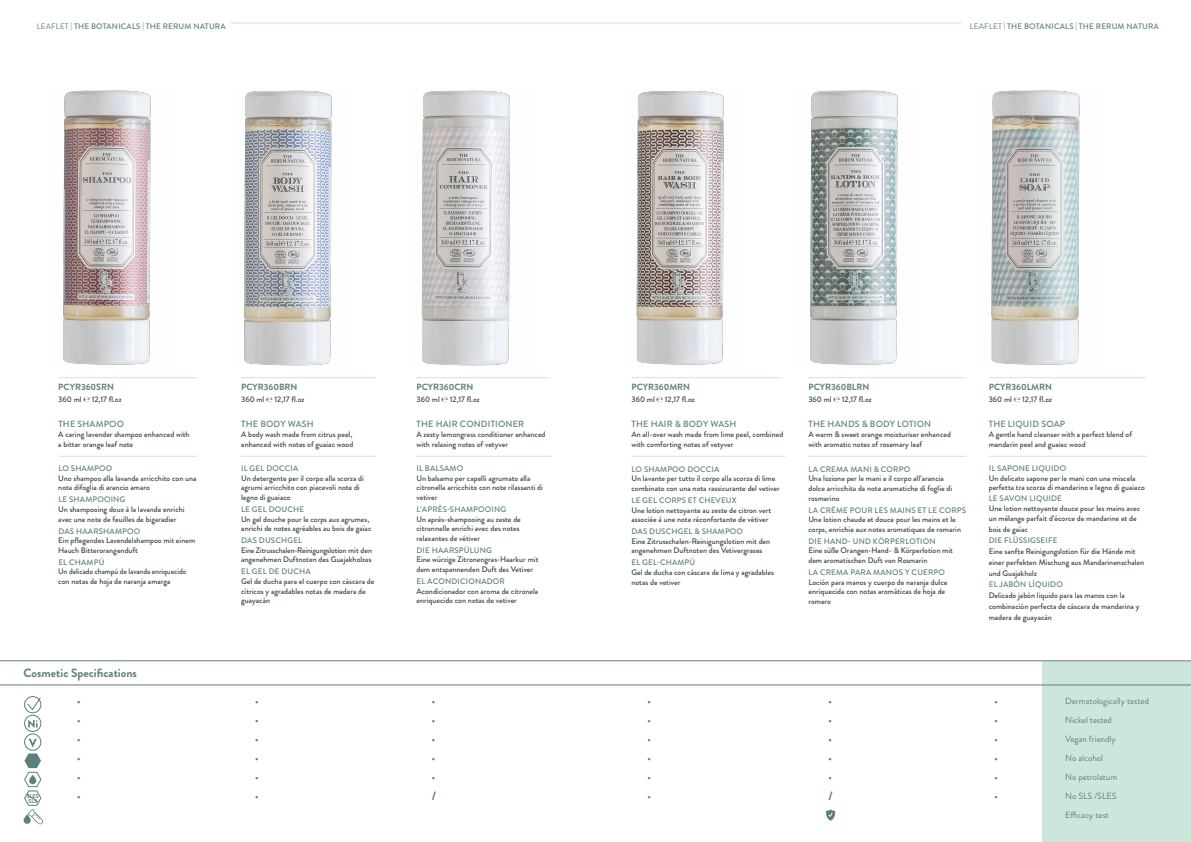
<style>
.page{position:relative;width:1191px;height:842px;background:#fff}
.page>*{position:absolute;margin:0;border:0;box-sizing:border-box;transform-origin:0 0}
.t1{font:700 12px "Brandon Grotesque";color:#5d7f7c}
.t2{font:700 9px/19px "Brandon Grotesque";color:#5d7f7c;text-align:justify}
.t3{font:9px/19px "Brandon Grotesque";color:#5d7f7c}
.t4{font:500 9px "Brandon Grotesque";letter-spacing:.02em;color:#5d7f7c}
.t5{font:500 8px/9.6px "Brandon Grotesque";color:#3c4546}
.t6{font:500 8px "Brandon Grotesque";letter-spacing:.02em;color:#5d7f7c}
.t7{font:500 8px/9.6px "Brandon Grotesque";color:#3c4546;scale:.96 1}
.t8{font:700 5.5px/4.5px "Brandon Grotesque";color:#5d7f7c}
.s1{font-weight:400}
.s2{font-family:"Auto 3 Regular Sm Cp";font-weight:400}
</style>
<div class="page">
<img style="left:810px;top:90px;width:88px;height:275px">
<img style="left:244px;top:90px;width:88px;height:276px">
<img style="left:636px;top:91px;width:88px;height:274px">
<img style="left:63px;top:90px;width:88px;height:275px">
<img style="left:991px;top:90px;width:89px;height:275px">
<img style="left:421px;top:90px;width:89px;height:276px">
<hr style="left:631px;top:377px;width:150px;height:1px;background:#cde6db">
<hr style="left:58px;top:377px;width:138px;height:1px;background:#cde6db">
<hr style="left:808px;top:377px;width:157px;height:1px;background:#cde6db">
<hr style="left:241px;top:377px;width:135px;height:1px;background:#cde6db">
<hr style="left:988px;top:377px;width:158px;height:1px;background:#cde6db">
<hr style="left:416px;top:377px;width:134px;height:1px;background:#cde6db">
<hr style="left:631px;top:456px;width:154px;height:1px;background:#cde6db">
<hr style="left:58px;top:456px;width:140px;height:1px;background:#cde6db">
<hr style="left:808px;top:456px;width:158px;height:1px;background:#cde6db">
<hr style="left:241px;top:456px;width:135px;height:1px;background:#cde6db">
<hr style="left:988px;top:456px;width:158px;height:1px;background:#cde6db">
<hr style="left:416px;top:456px;width:135px;height:1px;background:#cde6db">
<div style="left:24px;top:696px;width:17px;height:17px;border:1px solid #5d7f7c;border-radius:50%"></div>
<svg style="left:27px;top:697px;width:15px;height:14px"></svg>
<div style="left:24px;top:715px;width:17px;height:17px;border:1px solid #5d7f7c;border-radius:50%"></div>
<svg style="left:28px;top:720px;width:10px;height:8px"></svg>
<div style="left:24px;top:733px;width:17px;height:18px;border:1px solid #5d7f7c;border-radius:50%"></div>
<svg style="left:29px;top:739px;width:8px;height:8px"></svg>
<svg style="left:826px;top:809px;width:9px;height:12px"></svg>
<svg style="left:23px;top:753px;width:20px;height:72px"></svg>
<hr style="left:230px;top:23px;width:731px;height:1px;background:#cde6db">
<div style="left:1042px;top:661px;width:149px;height:181px;background:#cde6db"></div>
<hr style="left:0;top:685px;width:1191px;height:1px;background:#5d7f7c">
<hr style="left:0;top:660px;width:1191px;height:1px;background:#5d7f7c">
<p class="t6" style="left:37px;top:20px;width:190px"><span class="s1">LEAFLET |</span> THE BOTANICALS | THE RERUM NATURA</p>
<p class="t6" style="left:969px;top:20px;width:190px"><span class="s1">LEAFLET |</span> THE BOTANICALS | THE RERUM NATURA</p>
<p class="t2" style="left:58px;top:378px;width:57px">PCYR360SRN</p>
<p class="t2" style="left:241px;top:378px;width:58px">PCYR360BRN</p>
<p class="t2" style="left:416px;top:378px;width:59px">PCYR360CRN</p>
<p class="t2" style="left:631px;top:378px;width:60px">PCYR360MRN</p>
<p class="t2" style="left:808px;top:378px;width:62px">PCYR360BLRN</p>
<p class="t2" style="left:988px;top:378px;width:65px">PCYR360LMRN</p>
<p class="t5" style="left:58px;top:395px;width:65px">360 ml <span class="s2">℮</span> 12,17 fl.oz</p>
<p class="t5" style="left:241px;top:395px;width:65px">360 ml <span class="s2">℮</span> 12,17 fl.oz</p>
<p class="t5" style="left:416px;top:395px;width:65px">360 ml <span class="s2">℮</span> 12,17 fl.oz</p>
<p class="t5" style="left:631px;top:395px;width:65px">360 ml <span class="s2">℮</span> 12,17 fl.oz</p>
<p class="t5" style="left:808px;top:395px;width:65px">360 ml <span class="s2">℮</span> 12,17 fl.oz</p>
<p class="t5" style="left:988px;top:395px;width:65px">360 ml <span class="s2">℮</span> 12,17 fl.oz</p>
<p class="t4" style="left:58px;top:418px;width:67px">THE SHAMPOO</p>
<p class="t5" style="left:58px;top:430px;width:133px">A caring lavender shampoo enhanced with a bitter orange leaf note</p>
<p class="t6" style="left:58px;top:463px;width:55px">LO SHAMPOO</p>
<p class="t5" style="left:58px;top:473px;width:140px">Uno shampoo alla lavanda arricchito con una nota difoglia di arancio amaro</p>
<p class="t6" style="left:58px;top:494px;width:68px">LE SHAMPOOING</p>
<p class="t5" style="left:58px;top:505px;width:128px">Un shampooing doux à la lavande enrichi avec une note de feuilles de bigaradier</p>
<p class="t6" style="left:58px;top:525px;width:83px">DAS HAARSHAMPOO</p>
<p class="t5" style="left:58px;top:536px;width:138px">Ein pflegendes Lavendelshampoo mit einem<br>Hauch Bitterorangenduft</p>
<p class="t6" style="left:58px;top:557px;width:48px">EL CHAMPÚ</p>
<p class="t7" style="left:58px;top:567px;width:135px">Un delicado champú de lavanda enriquecido con notas de hoja de naranja amarga</p>
<h1 class="t1" style="left:24px;top:664px;width:115px">Cosmetic Specifications</h1>
<p class="t4" style="left:241px;top:418px;width:74px">THE BODY WASH</p>
<p class="t5" style="left:241px;top:430px;width:114px">A body wash made from citrus peel, enhanced with notes of guaiac wood</p>
<p class="t6" style="left:241px;top:463px;width:59px">IL GEL DOCCIA</p>
<p class="t5" style="left:241px;top:473px;width:124px">Un detergente per il corpo alla scorza di agrumi arricchito con piacevoli note di legno di guaiaco</p>
<p class="t6" style="left:241px;top:504px;width:64px">LE GEL DOUCHE</p>
<p class="t5" style="left:241px;top:514px;width:132px">Un gel douche pour le corps aux agrumes, enrichi de notes agréables au bois de gaïac</p>
<p class="t6" style="left:241px;top:535px;width:63px">DAS DUSCHGEL</p>
<p class="t5" style="left:241px;top:545px;width:133px">Eine Zitrusschalen-Reinigungslotion mit den angenehmen Duftnoten des Guajakholzes</p>
<p class="t6" style="left:241px;top:566px;width:71px">EL GEL DE DUCHA</p>
<p class="t5" style="left:241px;top:577px;width:135px">Gel de ducha para el cuerpo con cáscara de cítricos y agradables notas de madera de guayacán</p>
<p class="t4" style="left:416px;top:418px;width:109px">THE HAIR CONDITIONER</p>
<p class="t5" style="left:416px;top:430px;width:131px">A zesty lemongrass conditioner enhanced with relaxing notes of vetyver</p>
<p class="t6" style="left:416px;top:463px;width:48px">IL BALSAMO</p>
<p class="t5" style="left:416px;top:473px;width:128px">Un balsamo per capelli agrumato alla citronella arricchito con note rilassanti di vetiver</p>
<p class="t6" style="left:416px;top:504px;width:91px">L’APRÈS-SHAMPOOING</p>
<p class="t5" style="left:416px;top:514px;width:106px">Un après-shampooing au zeste de citronnelle enrichi avec des notes relaxantes de vétiver</p>
<p class="t6" style="left:416px;top:545px;width:77px">DIE HAARSPÜLUNG</p>
<p class="t5" style="left:416px;top:555px;width:123px">Eine würzige Zitronengras-Haarkur mit dem entspannenden Duft des Vetiver</p>
<p class="t6" style="left:416px;top:576px;width:90px">EL ACONDICIONADOR</p>
<p class="t5" style="left:416px;top:586px;width:123px">Acondicionador con aroma de citronela enriquecido con notas de vetiver</p>
<p class="t4" style="left:631px;top:418px;width:106px">THE HAIR &amp; BODY WASH</p>
<p class="t5" style="left:631px;top:430px;width:153px">An all-over wash made from lime peel, combined with comforting notes of vetyver</p>
<p class="t6" style="left:631px;top:463px;width:89px">LO SHAMPOO DOCCIA</p>
<p class="t5" style="left:631px;top:474px;width:150px">Un lavante per tutto il corpo alla scorza di lime combinato con una nota rassicurante del vetiver</p>
<p class="t6" style="left:631px;top:495px;width:107px">LE GEL CORPS ET CHEVEUX</p>
<p class="t5" style="left:631px;top:505px;width:141px">Une lotion nettoyante au zeste de citron vert associée à une note réconfortante de vétiver</p>
<p class="t6" style="left:631px;top:526px;width:113px">DAS DUSCHGEL &amp; SHAMPOO</p>
<p class="t5" style="left:631px;top:536px;width:140px">Eine Zitrusschalen-Reinigungslotion mit den angenehmen Duftnoten des Vetivergrases</p>
<p class="t6" style="left:631px;top:557px;width:65px">EL GEL-CHAMPÚ</p>
<p class="t5" style="left:631px;top:567px;width:144px">Gel de ducha con cáscara de lima y agradables notas de vetiver</p>
<p class="t4" style="left:808px;top:418px;width:124px">THE HANDS &amp; BODY LOTION</p>
<p class="t5" style="left:808px;top:430px;width:144px">A warm &amp; sweet orange moisturiser enhanced with aromatic notes of rosemary leaf</p>
<p class="t6" style="left:808px;top:463px;width:103px">LA CREMA MANI &amp; CORPO</p>
<p class="t5" style="left:808px;top:474px;width:145px">Una lozione per le mani e il corpo all’arancia dolce arricchita da note aromatiche di foglie di rosmarino</p>
<p class="t6" style="left:808px;top:504px;width:159px">LA CRÈME POUR LES MAINS ET LE CORPS</p>
<p class="t5" style="left:808px;top:515px;width:154px">Une lotion chaude et douce pour les mains et le corps, enrichie aux notes aromatiques de romarin</p>
<p class="t6" style="left:808px;top:535px;width:129px">DIE HAND- UND KÖRPERLOTION</p>
<p class="t5" style="left:808px;top:546px;width:146px">Eine süße Orangen-Hand- &amp; Körperlotion mit dem aromatischen Duft von Rosmarin</p>
<p class="t6" style="left:808px;top:567px;width:138px">LA CREMA PARA MANOS Y CUERPO</p>
<p class="t5" style="left:808px;top:577px;width:141px">Loción para manos y cuerpo de naranja dulce enriquecida con notas aromáticas de hoja de romero</p>
<p class="t8" style="left:27px;top:794px;width:13px">SLES<br>SLS</p>
<p class="t2" style="left:255px;top:693px;width:5px">• • • • • •</p>
<p class="t2" style="left:432px;top:693px;width:5px">• • • • •</p>
<p class="t2" style="left:77px;top:693px;width:5px">• • • • • •</p>
<p class="t2" style="left:828px;top:693px;width:5px">• • • • •</p>
<p class="t2" style="left:647px;top:693px;width:5px">• • • • • •</p>
<h1 class="t1" style="left:432px;top:788px;width:6px">/</h1>
<h1 class="t1" style="left:828px;top:788px;width:6px">/</h1>
<p class="t4" style="left:988px;top:418px;width:78px">THE LIQUID SOAP</p>
<p class="t5" style="left:988px;top:430px;width:145px">A gentle hand cleanser with a perfect blend of mandarin peel and guaiac wood</p>
<p class="t6" style="left:988px;top:463px;width:79px">IL SAPONE LIQUIDO</p>
<p class="t5" style="left:988px;top:473px;width:158px">Un delicato sapone per le mani con una miscela perfetta tra scorza di mandarino e legno di guaiaco</p>
<p class="t6" style="left:988px;top:493px;width:75px">LE SAVON LIQUIDE</p>
<p class="t5" style="left:988px;top:504px;width:153px">Une lotion nettoyante douce pour les mains avec un mélange parfait d’écorce de mandarine et de</p>
<p class="t5" style="left:988px;top:524px;width:41px">bois de gaïac</p>
<p class="t6" style="left:988px;top:534px;width:70px">DIE FLÜSSIGSEIFE</p>
<p class="t5" style="left:988px;top:545px;width:157px;line-height:11px">Eine sanfte Reinigungslotion für die Hände mit einer perfekten Mischung aus Mandarinenschalen und Guajakholz</p>
<p class="t6" style="left:988px;top:578px;width:76px">EL JABÓN LÍQUIDO</p>
<p class="t5" style="left:988px;top:589px;width:152px;line-height:11px">Delicado jabón liquido para las manos con la combinación perfecta de cáscara de mandarina y madera de guayacán</p>
<p class="t2" style="left:994px;top:693px;width:5px">• • • • • •</p>
<p class="t3" style="left:1065px;top:692px;width:85px">Dermatologically tested<br>Nickel tested<br>Vegan friendly<br>No alcohol<br>No petrolatum<br>No SLS /SLES<br>Efficacy test</p>
</div>
